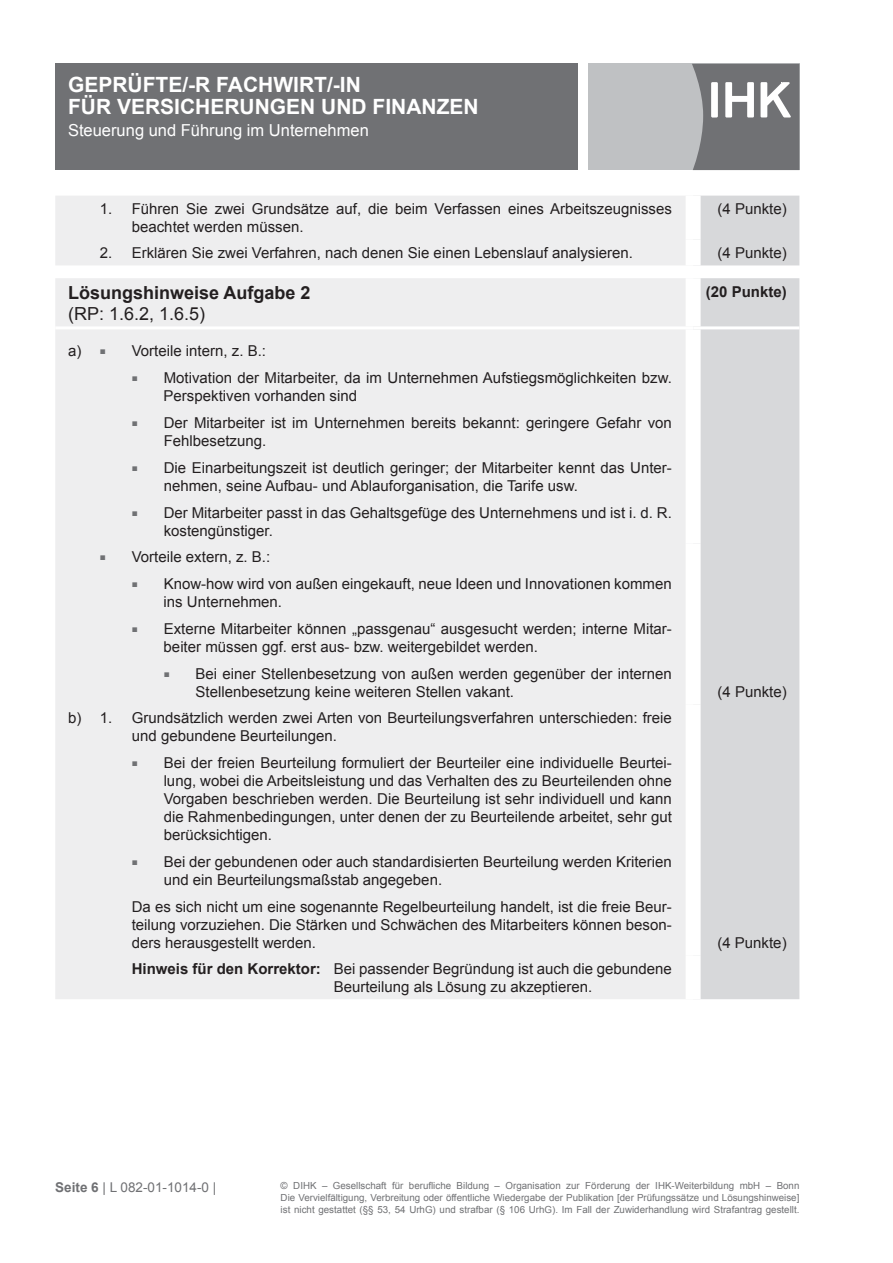
<style>
.page{position:relative;width:893px;height:1263px;background:#fff}
.page>*{position:absolute;margin:0;border:0;box-sizing:border-box;transform-origin:0 0}
.t1{font:700 21px/21.9px "Arial";color:#fff}
.t2{font:700 18px "Arial";color:#231f20}
.t3{font:18px "Arial";color:#231f20}
.t4{font:16.5px "Arial";color:#fff}
.t5{font:15px/18px "Arial";color:#231f20}
.t6{font:700 15px "Arial";color:#231f20}
.t7{font:13.5px "Arial";color:#707174}
.t8{font:9.75px/11.7px "Arial";color:#707174;text-align:justify}
.s1{font-size:10.05px;color:#707174}
.s2{font-weight:700}
</style>
<div class="page">
<div style="left:55px;top:64px;width:522px;height:106px;background:#707174"></div>
<div style="left:588px;top:64px;width:211px;height:106px;background:#bfc1c3"></div>
<svg style="left:692px;top:64px;width:107px;height:106px;background:#86878a"></svg>
<svg style="left:55px;top:196px;width:744px;height:69px;background:#ebebec"></svg>
<div style="left:686px;top:196px;width:15px;height:44px;background:#fff"></div>
<div style="left:686px;top:240px;width:15px;height:25px;background:#fff"></div>
<div style="left:55px;top:278px;width:631px;height:721px;background:#eeeeef"></div>
<div style="left:701px;top:278px;width:98px;height:721px;background:#d7d8da"></div>
<hr style="left:55px;top:326px;width:638px;height:3px;background:#fff">
<hr style="left:693px;top:326px;width:106px;height:3px;background:#fff">
<h1 class="t1" style="left:68px;top:74px;width:204px">Geprüfte/-r Fachwi</h1>
<h1 class="t1" style="left:68px;top:74px;width:412px;text-indent:231px">rt/-in<br>für Versicherungen und Finanzen</h1>
<p class="t4" style="left:68px;top:119px;width:302px">Steuerung und Führung im Unternehmen</p>
<p class="t5" style="left:132px;top:200px;width:542px;text-indent:-32px">1. Führen Sie zwei Grundsätze auf, die beim Verfassen eines Arbeitszeugnisses beachtet werden müssen.</p>
<p class="t5" style="left:717px;top:200px;width:71px">(4 Punkte)</p>
<p class="t5" style="left:100px;top:244px;width:534px">2. Erklären Sie zwei Verfahren, nach denen Sie einen Lebenslauf analysieren.</p>
<p class="t5" style="left:717px;top:244px;width:71px">(4 Punkte)</p>
<p class="t2" style="left:68px;top:280px;width:244px">Lösungshinweise Aufgabe 2</p>
<p class="t3" style="left:68px;top:302px;width:139px">(RP: 1.6.2, 1.6.5)</p>
<p class="t6" style="left:706px;top:281px;width:82px">(20 Punkte)</p>
<p class="t5" style="left:68px;top:342px;width:39px">a) <span class="s1">■</span></p>
<p class="t5" style="left:132px;top:342px;width:136px">Vorteile intern, z. B.:</p>
<p class="t5" style="left:164px;top:369px;width:510px;text-indent:-32px"><span class="s1">■</span> Motivation der Mitarbeiter, da im Unternehmen Aufstiegsmöglichkeiten bzw.<br>Perspektiven vorhanden sind</p>
<p class="t5" style="left:164px;top:414px;width:510px;text-indent:-32px"><span class="s1">■</span> Der Mitarbeiter ist im Unternehmen bereits bekannt: geringere Gefahr von<br>Fehlbesetzung.</p>
<p class="t5" style="left:164px;top:459px;width:510px;text-indent:-32px"><span class="s1">■</span> Die Einarbeitungszeit ist deutlich geringer; der Mitarbeiter kennt das Unter&shy;nehmen, seine Aufbau- und Ablauforganisation, die Tarife usw.</p>
<p class="t5" style="left:164px;top:504px;width:510px;text-indent:-32px"><span class="s1">■</span> Der Mitarbeiter passt in das Gehaltsgefüge des Unternehmens und ist i. d. R. kostengünstiger.</p>
<p class="t5" style="left:100px;top:548px;width:172px"><span class="s1">■</span> Vorteile extern, z. B.:</p>
<p class="t5" style="left:164px;top:575px;width:510px;text-indent:-32px"><span class="s1">■</span> Know-how wird von außen eingekauft, neue Ideen und Innovationen kommen ins Unternehmen.</p>
<p class="t5" style="left:164px;top:620px;width:510px;text-indent:-32px"><span class="s1">■</span> Externe Mitarbeiter können „passgenau“ ausgesucht werden; interne Mitar&shy;beiter müssen ggf. erst aus- bzw. weitergebildet werden.</p>
<p class="t5" style="left:196px;top:665px;width:478px;text-indent:-32px"><span class="s1">■</span> Bei einer Stellenbesetzung von außen werden gegenüber der internen<br>Stellenbesetzung keine weiteren Stellen vakant.</p>
<p class="t5" style="left:68px;top:709px;width:46px">b) 1.</p>
<p class="t5" style="left:132px;top:709px;width:542px">Grundsätzlich werden zwei Arten von Beurteilungsverfahren unterschieden: freie und gebundene Beurteilungen.</p>
<p class="t5" style="left:164px;top:754px;width:510px;text-align:justify;text-indent:-32px"><span class="s1">■</span> Bei der freien Beurteilung formuliert der Beurteiler eine individuelle Beurtei&shy;lung, wobei die Arbeitsleistung und das Verhalten des zu Beurteilenden ohne Vorgaben beschrieben werden. Die Beurteilung ist sehr individuell und kann die Rahmenbedingungen, unter denen der zu Beurteilende arbeitet, sehr gut berücksichtigen.</p>
<p class="t5" style="left:164px;top:853px;width:510px;text-indent:-32px"><span class="s1">■</span> Bei der gebundenen oder auch standardisierten Beurteilung werden Kriterien und ein Beurteilungsmaßstab angegeben.</p>
<p class="t5" style="left:132px;top:898px;width:542px;text-align:justify">Da es sich nicht um eine sogenannte Regelbeurteilung handelt, ist die freie Beur&shy;teilung vorzuziehen. Die Stärken und Schwächen des Mitarbeiters können beson&shy;ders herausgestellt werden.</p>
<p class="t5" style="left:334px;top:959px;width:340px;text-indent:-202px"><span class="s2">Hinweis für den Korrektor:</span> Bei passender Begründung ist auch die gebundene<br>Beurteilung als Lösung zu akzeptieren.</p>
<p class="t5" style="left:717px;top:683px;width:71px">(4 Punkte)</p>
<p class="t5" style="left:717px;top:934px;width:71px">(4 Punkte)</p>
<p class="t7" style="left:55px;top:1178px;width:163px"><span class="s2">Seite 6</span> | L 082-01-1014-0 |</p>
<p class="t8" style="left:281px;top:1180px;width:520px">© DIHK – Gesellschaft für berufliche Bildung – Organisation zur Förderung der IHK-Weiterbildung mbH – Bonn Die Vervielfältigung, Verbreitung oder öffentliche Wiedergabe der Publikation [der Prüfungssätze und Lösungshinweise] ist nicht gestattet (§§ 53, 54 UrhG) und strafbar (§ 106 UrhG). Im Fall der Zuwiderhandlung wird Strafantrag gestellt.</p>
</div>
